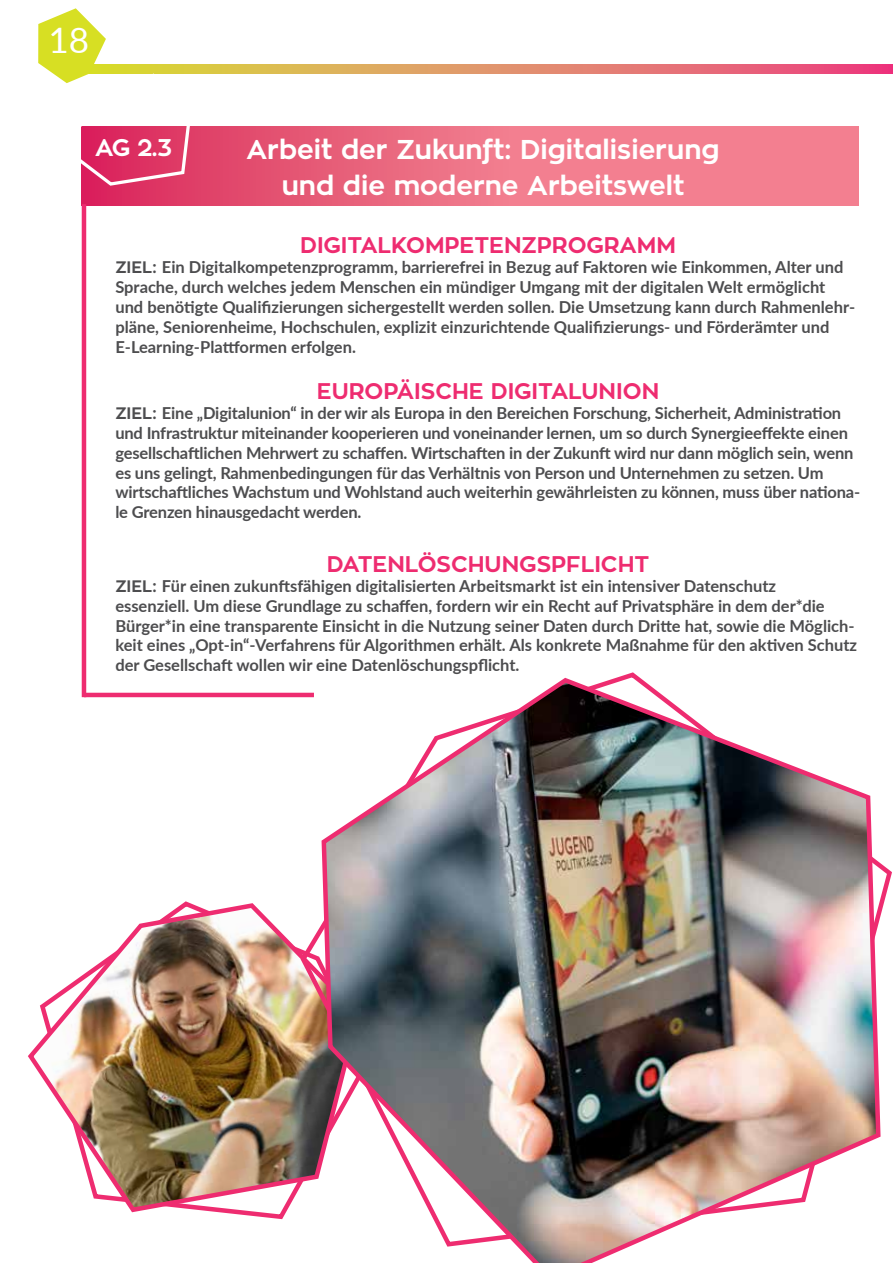
<style>
.page{position:relative;width:893px;height:1263px;background:#fff}
.page>*{position:absolute;margin:0;border:0;box-sizing:border-box;transform-origin:0 0}
.t1{font:35.1px "Lato";color:#fff}
.t2{font:700 27px/36px "Zona Pro";color:#fff;text-align:center}
.t3{font:700 24px "Zona Pro";color:#fff}
.t4{font:700 22.5px "Zona Pro";color:#ee2c70}
.t5{font:700 16.5px/19.8px "Lato";color:#4d4d4f}
.s1{font-family:"Zona Pro"}
</style>
<div class="page">
<svg style="left:194px;top:65px;width:699px;height:8px;background:#e2886a"></svg>
<svg style="left:82px;top:126px;width:777px;height:80px;background:#ed6e84"></svg>
<hr style="left:84px;top:693px;width:230px;height:4px;background:#ee2c70">
<hr style="left:82px;top:204px;width:4px;height:493px;background:#ee2c70">
<img style="left:28px;top:901px;width:270px;height:314px">
<svg style="left:298px;top:672px;width:594px;height:519px"></svg>
<img style="left:319px;top:675px;width:564px;height:588px">
<svg style="left:38px;top:8px;width:156px;height:181px"></svg>
<h1 class="t1" style="left:49px;top:15px;width:42px">18</h1>
<h3 class="t3" style="left:95px;top:132px;width:78px">AG 2.3</h3>
<h2 class="t2" style="left:246px;top:132px;width:475px">ARBEIT DER ZUKUNFT: DIGITALISIERUNG<br>UND DIE MODERNE ARBEITSWELT</h2>
<h3 class="t4" style="left:300px;top:231px;width:109px">DIGITALKOM</h3>
<h3 class="t4" style="left:445px;top:231px;width:31px">PETEN</h3>
<h3 class="t4" style="left:522px;top:231px;width:118px">ZPROGRAMM</h3>
<p class="t5" style="left:115px;top:257px;width:741px"><span class="s1">ZIEL:</span> Ein Digitalkompetenzprogramm, barrierefrei in Bezug auf Faktoren wie Einkommen, Alter und Sprache, durch welches jedem Menschen ein mündiger Umgang mit der digitalen Welt ermöglicht und benötigte Qualifizierungen sichergestellt werden sollen. Die Umsetzung kann durch Rahmenlehr&shy;pläne, Seniorenheime, Hochschulen, explizit einzurichtende Qualifizierungs- und Förderämter und E-Learning-Plattformen erfolgen.</p>
<h3 class="t4" style="left:317px;top:377px;width:281px">EUROPÄISCHE DIGITALUNION</h3>
<p class="t5" style="left:115px;top:402px;width:746px"><span class="s1">ZIEL:</span> Eine „Digitalunion“ in der wir als Europa in den Bereichen Forschung, Sicherheit, Administration und Infrastruktur miteinander kooperieren und voneinander lernen, um so durch Synergieeffekte einen gesellschaftlichen Mehrwert zu schaffen. Wirtschaften in der Zukunft wird nur dann möglich sein, wenn es uns gelingt, Rahmenbedingungen für das Verhältnis von Person und Unternehmen zu setzen. Um wirtschaftliches Wachstum und Wohlstand auch weiterhin gewährleisten zu können, muss über nationa&shy;le Grenzen hinausgedacht werden.</p>
<h3 class="t4" style="left:327px;top:549px;width:32px">DATEN</h3>
<h3 class="t4" style="left:405px;top:549px;width:240px">LÖSCHUNGSPFLICHT</h3>
<p class="t5" style="left:115px;top:575px;width:743px"><span class="s1">ZIEL:</span> Für einen zukunftsfähigen digitalisierten Arbeitsmarkt ist ein intensiver Datenschutz<br>essenziell. Um diese Grundlage zu schaffen, fordern wir ein Recht auf Privatsphäre in dem der*die Bürger*in eine transparente Einsicht in die Nutzung seiner Daten durch Dritte hat, sowie die Möglich&shy;keit eines „Opt-in“-Verfahrens für Algorithmen erhält. Als konkrete Maßnahme für den aktiven Schutz der Gesellschaft wollen wir eine Datenlöschungspflicht.</p>
</div>
